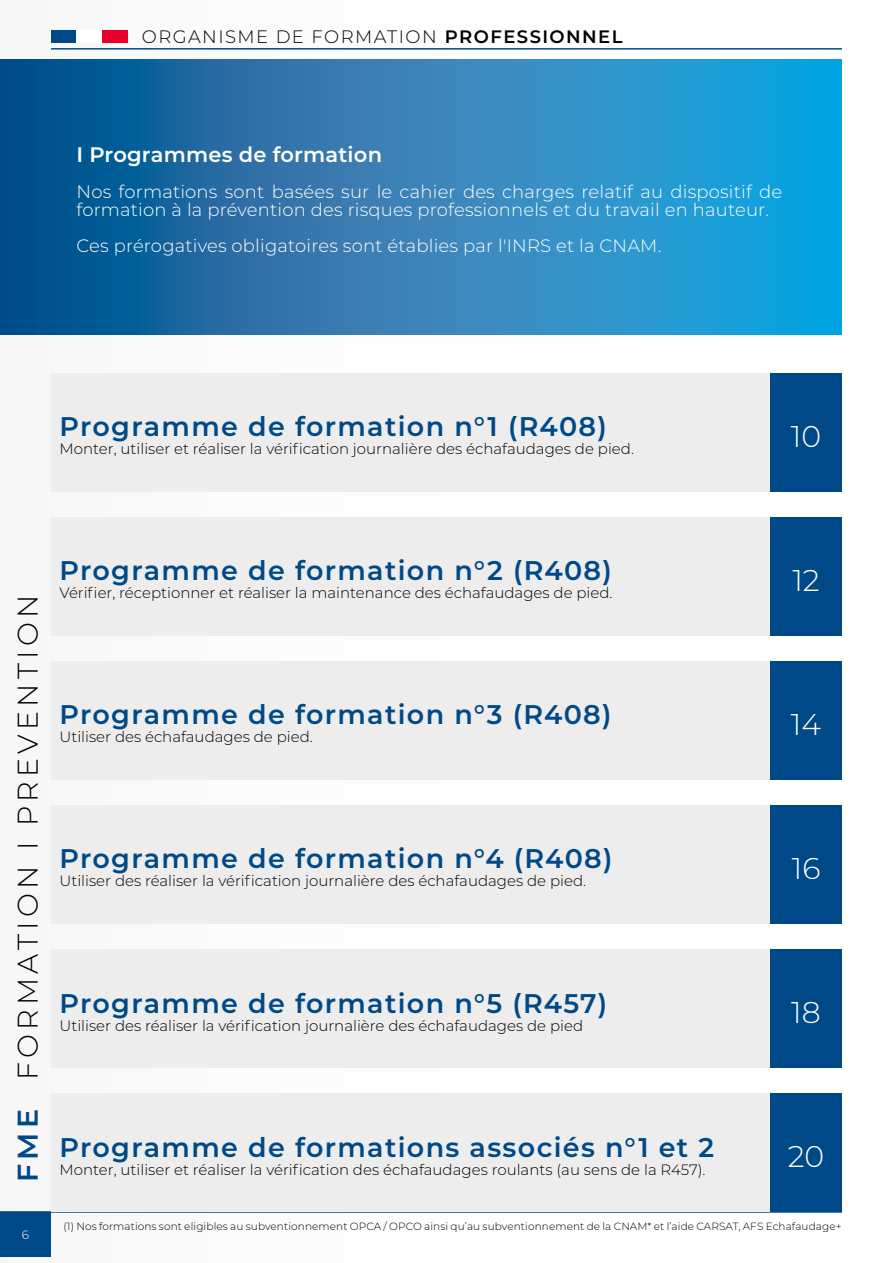
<style>
.page{position:relative;width:893px;height:1263px;background:#fff}
.page>*{position:absolute;margin:0;border:0;box-sizing:border-box;transform-origin:0 0}
.t1{font:300 30px "Montserrat";color:#fff}
.t2{font:300 28.5px "Montserrat";letter-spacing:.15em;color:#000}
.t3{font:600 27px "Montserrat";letter-spacing:.05em;color:#004988}
.t4{font:600 21px "Montserrat";letter-spacing:.01em;color:#fff}
.t5{font:300 18px/18px "Montserrat";letter-spacing:.01em;color:#fff}
.t6{font:300 18px "Montserrat";letter-spacing:.08em;color:#000}
.t7{font:300 15px "Montserrat";color:#000}
.t8{font:300 12px "Montserrat";color:#fff}
.t9{font:300 10.5px "Montserrat";letter-spacing:.01em;color:#000}
.s1{font-weight:600}
.s2{font-weight:600;color:#004988}
</style>
<div class="page">
<div style="left:0;top:1212px;width:51px;height:44px;background:#004988"></div>
<hr style="left:0;top:1211px;width:842px;height:2px;background:#004988">
<hr style="left:51px;top:48px;width:791px;height:2px;background:#004988">
<div style="left:51px;top:30px;width:26px;height:13px;background:#004988"></div>
<div style="left:102px;top:30px;width:26px;height:13px;background:#e8002a"></div>
<svg style="left:0;top:60px;width:842px;height:275px;background:#227fb7"></svg>
<div style="left:51px;top:373px;width:719px;height:119px;background:#ededed"></div>
<div style="left:770px;top:373px;width:72px;height:119px;background:#004988"></div>
<div style="left:51px;top:661px;width:719px;height:119px;background:#ededed"></div>
<div style="left:770px;top:661px;width:72px;height:119px;background:#004988"></div>
<div style="left:51px;top:517px;width:719px;height:119px;background:#ededed"></div>
<div style="left:770px;top:517px;width:72px;height:119px;background:#004988"></div>
<div style="left:51px;top:949px;width:719px;height:119px;background:#ededed"></div>
<div style="left:770px;top:949px;width:72px;height:119px;background:#004988"></div>
<div style="left:51px;top:805px;width:719px;height:119px;background:#ededed"></div>
<div style="left:770px;top:805px;width:72px;height:119px;background:#004988"></div>
<div style="left:51px;top:1093px;width:719px;height:119px;background:#ededed"></div>
<div style="left:770px;top:1093px;width:72px;height:119px;background:#004988"></div>
<p class="t6" style="left:142px;top:24px;width:482px">ORGANISME DE FORMATION <span class="s1">PROFESSIONNEL</span></p>
<h3 class="t4" style="left:77px;top:140px;width:307px">I Programmes de formation</h3>
<p class="t5" style="left:77px;top:182px;width:707px">Nos formations sont basées sur le cahier des charges relatif au dispositif de formation à la prévention des risques professionnels et du travail en hauteur.</p>
<p class="t5" style="left:77px;top:236px;width:586px">Ces prérogatives obligatoires sont établies par l'INRS et la CNAM.</p>
<h3 class="t3" style="left:60px;top:408px;width:549px">Programme de formation n°1 (R408)</h3>
<p class="t7" style="left:60px;top:439px;width:576px">Monter, utiliser et réaliser la vérification journalière des échafaudages de pied.</p>
<h1 class="t1" style="left:791px;top:416px;width:32px">10</h1>
<h2 class="t2" style="left:8px;top:1182px;width:589px;rotate:-90deg"><span class="s2">FME</span> FORMATION I PREVENTION</h2>
<p class="t8" style="left:22px;top:1227px;width:9px">6</p>
<h3 class="t3" style="left:60px;top:552px;width:554px">Programme de formation n°2 (R408)</h3>
<p class="t7" style="left:60px;top:583px;width:555px">Vérifier, réceptionner et réaliser la maintenance des échafaudages de pied.</p>
<h3 class="t3" style="left:60px;top:696px;width:554px">Programme de formation n°3 (R408)</h3>
<p class="t7" style="left:60px;top:727px;width:255px">Utiliser des échafaudages de pied.</p>
<h3 class="t3" style="left:60px;top:840px;width:555px">Programme de formation n°4 (R408)</h3>
<p class="t7" style="left:60px;top:871px;width:528px">Utiliser des réaliser la vérification journalière des échafaudages de pied.</p>
<h3 class="t3" style="left:60px;top:984px;width:549px">Programme de formation n°5 (R457)</h3>
<p class="t7" style="left:60px;top:1015px;width:525px">Utiliser des réaliser la vérification journalière des échafaudages de pied</p>
<h3 class="t3" style="left:60px;top:1128px;width:656px">Programme de formations associés n°1 et 2</h3>
<p class="t7" style="left:60px;top:1159px;width:648px">Monter, utiliser et réaliser la vérification des échafaudages roulants (au sens de la R457).</p>
<h1 class="t1" style="left:792px;top:560px;width:29px">12</h1>
<h1 class="t1" style="left:791px;top:704px;width:32px">14</h1>
<h1 class="t1" style="left:792px;top:848px;width:30px">16</h1>
<h1 class="t1" style="left:791px;top:992px;width:31px">18</h1>
<h1 class="t1" style="left:788px;top:1136px;width:38px">20</h1>
<p class="t9" style="left:63px;top:1219px;width:780px">(1) Nos formations sont eligibles au subventionnement OPCA / OPCO ainsi qu’au subventionnement de la CNAM* et l’aide CARSAT, AFS Echafaudage+</p>
</div>
